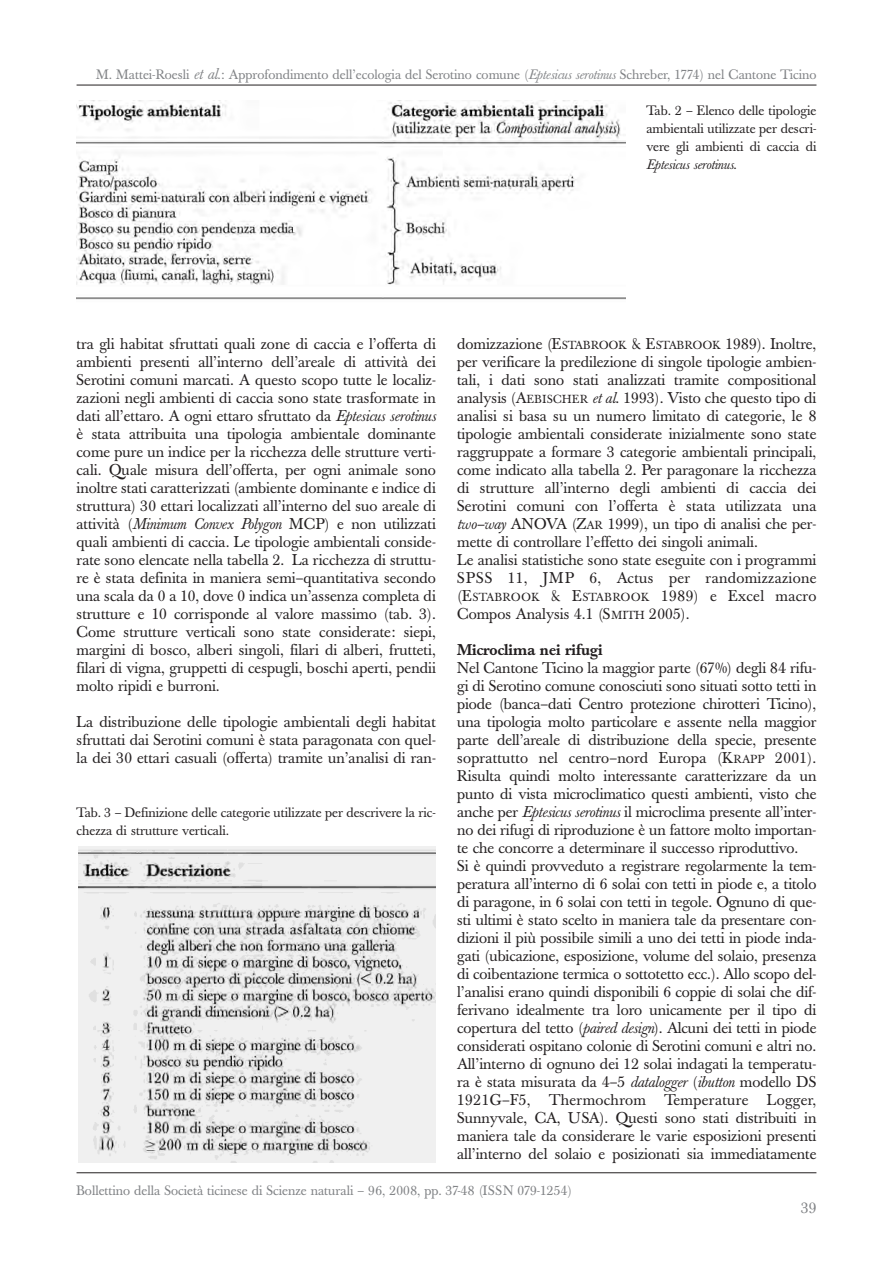
<style>
.page{position:relative;width:893px;height:1263px;background:#fff}
.page>*{position:absolute;margin:0;border:0;box-sizing:border-box;transform-origin:0 0}
.t1{font:15.45px/18px "Baskerville";color:#231f20;text-align:justify}
.t2{font:500 15.45px "Baskerville";color:#231f20}
.t3{font:15.45px "Baskerville";color:#808285}
.t4{font:13.5px "Baskerville";color:#808285}
.t5{font:13.5px/18px "Baskerville";color:#231f20;text-align:justify}
.s1{font-style:italic;font-size:15.45px}
.s2{font-style:italic}
.s3{font-size:11.55px}
</style>
<div class="page">
<hr style="left:77px;top:1172px;width:739px;height:1px;background:#231f20">
<hr style="left:77px;top:85px;width:739px;height:1px;background:#231f20">
<img style="left:77px;top:100px;width:548px;height:200px">
<div style="left:77px;top:844px;width:359px;height:324px;background:linear-gradient(to right,#fafafa,#fafafa)"></div>
<img style="left:79px;top:847px;width:357px;height:316px">
<p class="t4" style="left:96px;top:69px;width:722px">M. Mattei-Roesli <span class="s1">et al</span>.: Approfondimento dell’ecologia del Serotino comune (<span class="s2">Eptesicus serotinus</span> Schreber, 1774) nel Cantone Ticino</p>
<p class="t5" style="left:646px;top:103px;width:172px">Tab. 2 – Elenco delle tipologie ambientali utilizzate per descri&shy;vere gli ambienti di caccia di <span class="s2">Eptesicus serotinus</span>.</p>
<p class="t1" style="left:77px;top:336px;width:361px">tra gli habitat sfruttati quali zone di caccia e l’offerta di ambienti presenti all’interno dell’areale di attività dei Serotini comuni marcati. A questo scopo tutte le localiz&shy;zazioni negli ambienti di caccia sono state trasformate in dati all’ettaro. A ogni ettaro sfruttato da <span class="s2">Eptesicus serotinus </span>è stata attribuita una tipologia ambientale dominante come pure un indice per la ricchezza delle strutture verti&shy;cali. Quale misura dell’offerta, per ogni animale sono inoltre stati caratterizzati (ambiente dominante e indice di struttura) 30 ettari localizzati all’interno del suo areale di attività (<span class="s2">Minimum Convex Polygon</span> MCP) e non utilizzati quali ambienti di caccia. Le tipologie ambientali conside&shy;rate sono elencate nella tabella 2. La ricchezza di struttu&shy;re è stata definita in maniera semi–quantitativa secondo una scala da 0 a 10, dove 0 indica un’assenza completa di strutture e 10 corrisponde al valore massimo (tab. 3).<br>Come strutture verticali sono state considerate: siepi, margini di bosco, alberi singoli, filari di alberi, frutteti, filari di vigna, gruppetti di cespugli, boschi aperti, pendii molto ripidi e burroni.</p>
<p class="t1" style="left:77px;top:714px;width:361px">La distribuzione delle tipologie ambientali degli habitat sfruttati dai Serotini comuni è stata paragonata con quel&shy;la dei 30 ettari casuali (offerta) tramite un’analisi di ran-</p>
<p class="t5" style="left:77px;top:805px;width:361px">Tab. 3 – Definizione delle categorie utilizzate per descrivere la ric&shy;chezza di strutture verticali.</p>
<p class="t1" style="left:457px;top:336px;width:361px;text-align:left">domizzazione (E<span class="s3">STABROOK</span> &amp; E<span class="s3">STABROOK</span> 1989). Inoltre, per verificare la predilezione di singole tipologie ambien&shy;tali, i dati sono stati analizzati tramite compositional analysis (A<span class="s3">EBISCHER</span> <span class="s2">et al</span>. 1993). Visto che questo tipo di analisi si basa su un numero limitato di categorie, le 8 tipologie ambientali considerate inizialmente sono state raggruppate a formare 3 categorie ambientali principali, come indicato alla tabella 2. Per paragonare la ricchezza di strutture all’interno degli ambienti di caccia dei Serotini comuni con l’offerta è stata utilizzata una <span class="s2">two–way</span> ANOVA (Z<span class="s3">AR</span> 1999), un tipo di analisi che per&shy;mette di controllare l’effetto dei singoli animali.<br>Le analisi statistiche sono state eseguite con i programmi SPSS 11, JMP 6, Actus per randomizzazione (E<span class="s3">STABROOK</span> &amp; E<span class="s3">STABROOK</span> 1989) e Excel macro Compos Analysis 4.1 (S<span class="s3">MITH</span> 2005).</p>
<p class="t2" style="left:457px;top:644px;width:147px">Microclima nei rifugi</p>
<p class="t1" style="left:457px;top:660px;width:361px;text-align:left">Nel Cantone Ticino la maggior parte (67%) degli 84 rifu&shy;gi di Serotino comune conosciuti sono situati sotto tetti in piode (banca–dati Centro protezione chirotteri Ticino), una tipologia molto particolare e assente nella maggior parte dell’areale di distribuzione della specie, presente soprattutto nel centro–nord Europa (K<span class="s3">RAPP</span> 2001).<br>Risulta quindi molto interessante caratterizzare da un punto di vista microclimatico questi ambienti, visto che anche per <span class="s2">Eptesicus serotinus</span> il microclima presente all’inter&shy;no dei rifugi di riproduzione è un fattore molto importan&shy;te che concorre a determinare il successo riproduttivo.<br>Si è quindi provveduto a registrare regolarmente la tem&shy;peratura all’interno di 6 solai con tetti in piode e, a titolo di paragone, in 6 solai con tetti in tegole. Ognuno di que&shy;sti ultimi è stato scelto in maniera tale da presentare con&shy;dizioni il più possibile simili a uno dei tetti in piode inda&shy;gati (ubicazione, esposizione, volume del solaio, presenza di coibentazione termica o sottotetto ecc.). Allo scopo del&shy;l’analisi erano quindi disponibili 6 coppie di solai che dif&shy;ferivano idealmente tra loro unicamente per il tipo di copertura del tetto (<span class="s2">paired design</span>). Alcuni dei tetti in piode considerati ospitano colonie di Serotini comuni e altri no.<br>All’interno di ognuno dei 12 solai indagati la temperatu&shy;ra è stata misurata da 4–5 <span class="s2">datalogger</span> (<span class="s2">ibutton</span> modello DS 1921G–F5, Thermochrom Temperature Logger, Sunnyvale, CA, USA). Questi sono stati distribuiti in maniera tale da considerare le varie esposizioni presenti all’interno del solaio e posizionati sia immediatamente</p>
<p class="t4" style="left:77px;top:1185px;width:497px">Bollettino della Società ticinese di Scienze naturali – 96, 2008, pp. 37-48 (ISSN 079-1254)</p>
<p class="t3" style="left:801px;top:1202px;width:17px">39</p>
</div>
